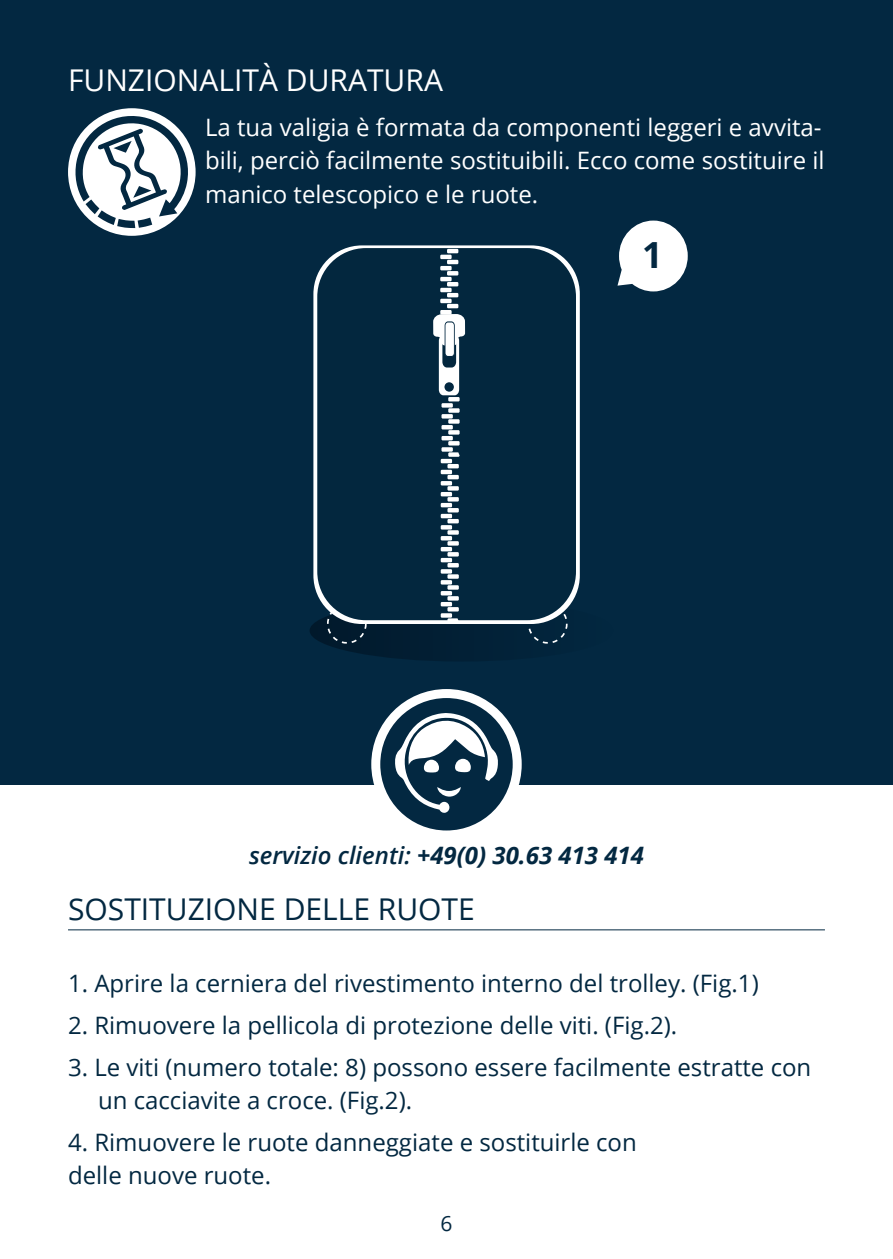
<style>
.page{position:relative;width:893px;height:1259px;background:#fff}
.page>*{position:absolute;margin:0;border:0;box-sizing:border-box;transform-origin:0 0}
.t1{font:700 36px "Open Sans";color:#032841}
.t2{font:30px "Open Sans";color:#032841}
.t3{font:30px "Open Sans";color:#fff}
.t4{font:24px/33px "Open Sans";color:#032841}
.t5{font:24px/33px "Open Sans";color:#fff}
.t6{font:italic 700 24px "Open Sans";color:#032841}
.t7{font:21px "Open Sans";color:#032841}
.s1{font-weight:600}
</style>
<div class="page">
<div style="left:0;top:0;width:893px;height:784px;background:#032841"></div>
<div style="left:310px;top:599px;width:304px;height:62px;background:#022036;border-radius:50%"></div>
<svg style="left:327px;top:613px;width:40px;height:30px"></svg>
<svg style="left:528px;top:608px;width:40px;height:35px"></svg>
<div style="left:313px;top:245px;width:267px;height:379px;background:#fff;border-radius:49px"></div>
<div style="left:317px;top:248px;width:259px;height:372px;background:#03273e;border-radius:49px"></div>
<svg style="left:433px;top:314px;width:32px;height:81px"></svg>
<div style="left:444px;top:382px;width:10px;height:10px;background:#032841;border-radius:50%"></div>
<hr style="left:441px;top:547px;width:11px;height:4px;background:#fff">
<svg style="left:447px;top:552px;width:12px;height:4px"></svg>
<hr style="left:441px;top:558px;width:11px;height:4px;background:#fff">
<svg style="left:447px;top:563px;width:12px;height:4px"></svg>
<svg style="left:441px;top:569px;width:11px;height:4px"></svg>
<div style="left:447px;top:574px;width:12px;height:5px;background:#fff"></div>
<svg style="left:441px;top:580px;width:11px;height:4px"></svg>
<svg style="left:447px;top:585px;width:12px;height:4px"></svg>
<hr style="left:441px;top:591px;width:11px;height:4px;background:#fff">
<svg style="left:447px;top:596px;width:12px;height:4px"></svg>
<hr style="left:441px;top:602px;width:11px;height:4px;background:#fff">
<svg style="left:447px;top:607px;width:12px;height:4px"></svg>
<svg style="left:441px;top:613px;width:11px;height:4px"></svg>
<svg style="left:447px;top:618px;width:12px;height:3px"></svg>
<hr style="left:441px;top:459px;width:11px;height:4px;background:#fff">
<svg style="left:447px;top:464px;width:12px;height:4px"></svg>
<hr style="left:441px;top:470px;width:11px;height:4px;background:#fff">
<svg style="left:447px;top:475px;width:12px;height:4px"></svg>
<svg style="left:441px;top:481px;width:11px;height:4px"></svg>
<svg style="left:447px;top:486px;width:12px;height:4px"></svg>
<hr style="left:441px;top:492px;width:11px;height:4px;background:#fff">
<svg style="left:447px;top:497px;width:12px;height:4px"></svg>
<hr style="left:441px;top:503px;width:11px;height:4px;background:#fff">
<svg style="left:447px;top:508px;width:12px;height:4px"></svg>
<hr style="left:441px;top:514px;width:11px;height:4px;background:#fff">
<svg style="left:447px;top:519px;width:12px;height:4px"></svg>
<svg style="left:441px;top:525px;width:11px;height:4px"></svg>
<div style="left:447px;top:530px;width:12px;height:5px;background:#fff"></div>
<hr style="left:441px;top:536px;width:11px;height:4px;background:#fff">
<svg style="left:447px;top:541px;width:12px;height:4px"></svg>
<svg style="left:448px;top:397px;width:12px;height:4px"></svg>
<svg style="left:441px;top:403px;width:12px;height:4px"></svg>
<div style="left:448px;top:408px;width:12px;height:5px;background:#fff"></div>
<svg style="left:441px;top:414px;width:12px;height:4px"></svg>
<div style="left:448px;top:419px;width:12px;height:5px;background:#fff"></div>
<svg style="left:441px;top:425px;width:12px;height:4px"></svg>
<svg style="left:448px;top:430px;width:12px;height:4px"></svg>
<svg style="left:441px;top:436px;width:12px;height:4px"></svg>
<svg style="left:448px;top:441px;width:12px;height:4px"></svg>
<div style="left:441px;top:447px;width:12px;height:5px;background:#fff"></div>
<svg style="left:448px;top:452px;width:12px;height:5px"></svg>
<hr style="left:447px;top:249px;width:11px;height:4px;background:#fff">
<svg style="left:440px;top:255px;width:12px;height:4px"></svg>
<hr style="left:447px;top:260px;width:11px;height:4px;background:#fff">
<svg style="left:440px;top:266px;width:12px;height:4px"></svg>
<svg style="left:447px;top:271px;width:11px;height:4px"></svg>
<svg style="left:440px;top:277px;width:12px;height:4px"></svg>
<hr style="left:447px;top:282px;width:11px;height:4px;background:#fff">
<svg style="left:440px;top:288px;width:12px;height:4px"></svg>
<hr style="left:447px;top:293px;width:11px;height:4px;background:#fff">
<svg style="left:440px;top:299px;width:12px;height:4px"></svg>
<hr style="left:447px;top:304px;width:11px;height:4px;background:#fff">
<svg style="left:440px;top:310px;width:12px;height:4px"></svg>
<hr style="left:447px;top:315px;width:11px;height:4px;background:#fff">
<svg style="left:617px;top:221px;width:71px;height:70px"></svg>
<div style="left:68px;top:108px;width:128px;height:128px;background:#fff;border-radius:50%"></div>
<svg style="left:74px;top:111px;width:116px;height:117px"></svg>
<hr style="left:68px;top:929px;width:757px;height:1px;background:#032841">
<svg style="left:376px;top:693px;width:141px;height:142px"></svg>
<div style="left:371px;top:689px;width:151px;height:150px;border:9px solid #fff;border-radius:50%"></div>
<svg style="left:395px;top:713px;width:103px;height:100px"></svg>
<p class="t3" style="left:68px;top:60px;width:376px">FUNZIONALITÀ DURATURA</p>
<p class="t5" style="left:205px;top:111px;width:621px">La tua valigia è formata da componenti leggeri e avvita&shy;bili, perciò facilmente sostituibili. Ecco come sostituire il manico telescopico e le ruote.</p>
<h1 class="t1" style="left:642px;top:230px;width:22px">1</h1>
<p class="t6" style="left:249px;top:838px;width:397px"><span class="s1">servizio clienti:</span> +49(0) 30.63 413 414</p>
<p class="t2" style="left:68px;top:888px;width:408px">SOSTITUZIONE DELLE RUOTE</p>
<p class="t4" style="left:68px;top:965px;width:692px">1. Aprire la cerniera del rivestimento interno del trolley. (Fig.1)</p>
<p class="t4" style="left:68px;top:1007px;width:611px">2. Rimuovere la pellicola di protezione delle viti. (Fig.2).</p>
<p class="t4" style="left:98px;top:1049px;width:715px;text-indent:-30px">3. Le viti (numero totale: 8) possono essere facilmente estratte con un cacciavite a croce. (Fig.2).</p>
<p class="t4" style="left:68px;top:1124px;width:570px">4. Rimuovere le ruote danneggiate e sostituirle con delle nuove ruote.</p>
<p class="t7" style="left:440px;top:1209px;width:14px">6</p>
</div>
